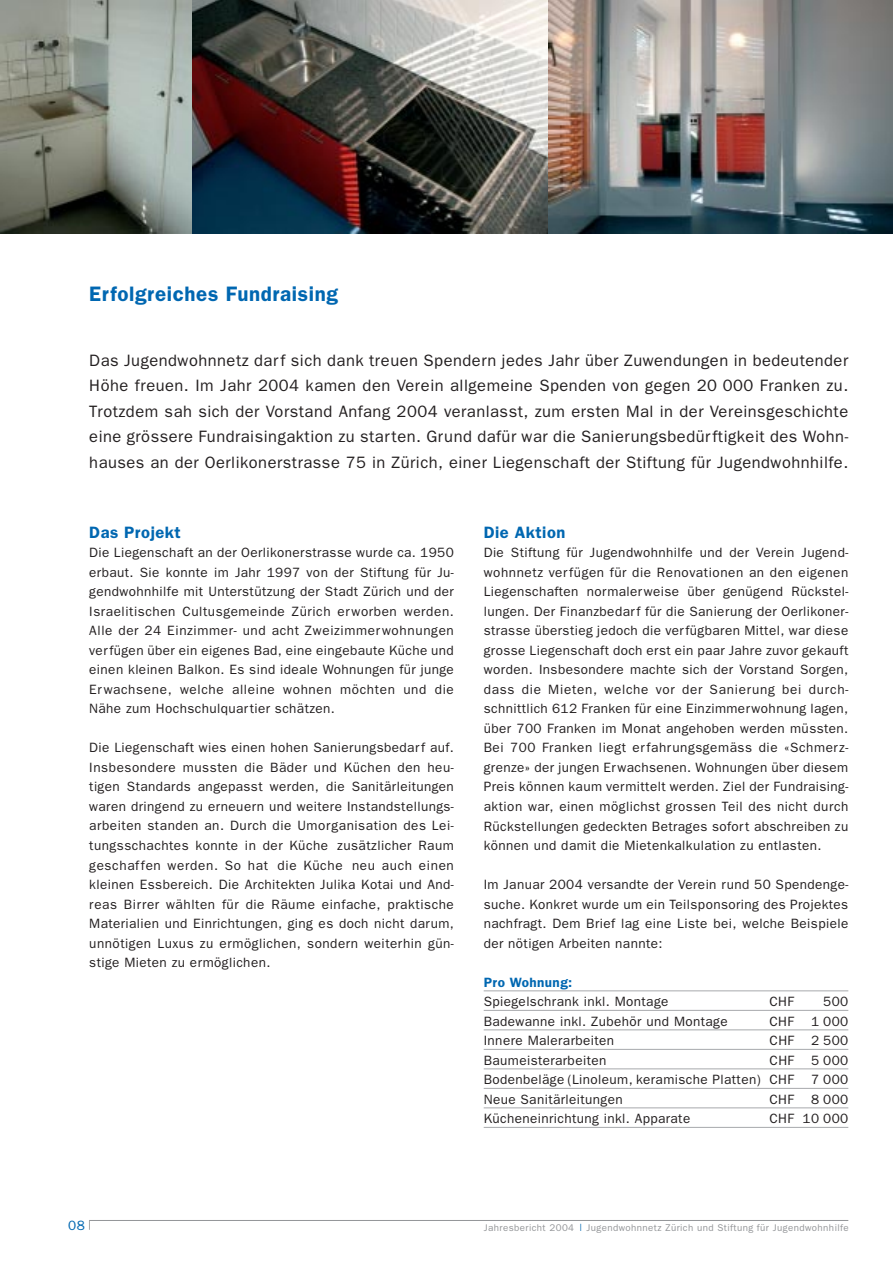
<style>
.page{position:relative;width:893px;height:1263px;background:#fff}
.page>*{position:absolute;margin:0;border:0;box-sizing:border-box;transform-origin:0 0}
.t1{font:600 21px "Franklin Gothic";letter-spacing:.03em;color:#0067b1}
.t2{font:16.5px/25.5px "Franklin Gothic";letter-spacing:.03em;color:#231f20;text-align:justify}
.t3{font:600 16.5px "Franklin Gothic";letter-spacing:.03em;color:#0067b1}
.t4{font:13.5px/19.5px "Franklin Gothic";letter-spacing:.03em;color:#231f20;text-align:justify}
.t5{font:600 13.5px "Franklin Gothic";letter-spacing:.03em;color:#0067b1}
.t6{font:13.5px "Franklin Gothic";color:#0067b1}
.t7{font:9.75px "Franklin Gothic";letter-spacing:.04em;color:#939598}
.s1{font-size:10.5px;color:#0067b1}
</style>
<div class="page">
<hr style="left:89px;top:1220px;width:759px;height:1px;background:#939598">
<hr style="left:484px;top:990px;width:364px;height:1px;background:#a7a9ac">
<hr style="left:484px;top:1010px;width:364px;height:1px;background:#a7a9ac">
<hr style="left:484px;top:1029px;width:364px;height:1px;background:#a7a9ac">
<hr style="left:484px;top:1049px;width:364px;height:1px;background:#a7a9ac">
<hr style="left:484px;top:1068px;width:364px;height:1px;background:#a7a9ac">
<hr style="left:484px;top:1088px;width:364px;height:1px;background:#a7a9ac">
<hr style="left:484px;top:1107px;width:364px;height:1px;background:#a7a9ac">
<hr style="left:484px;top:1127px;width:364px;height:1px;background:#a7a9ac">
<img style="left:191px;top:0;width:702px;height:234px">
<svg style="left:0;top:0;width:191px;height:234px;background:#888e85"></svg>
<h1 class="t1" style="left:89px;top:287px;width:250px">Erfolgreiches Fundraising</h1>
<p class="t2" style="left:89px;top:349px;width:760px">Das Jugendwohnnetz darf sich dank treuen Spendern jedes Jahr über Zuwendungen in bedeutender Höhe freuen. Im Jahr 2004 kamen den Verein allgemeine Spenden von gegen 20 000 Franken zu.<br>Trotzdem sah sich der Vorstand Anfang 2004 veranlasst, zum ersten Mal in der Vereinsgeschichte eine grössere Fundraisingaktion zu starten. Grund dafür war die Sanierungsbedürftigkeit des Wohn&shy;hauses an der Oerlikonerstrasse 75 in Zürich, einer Liegenschaft der Stiftung für Jugendwohnhilfe.</p>
<p class="t3" style="left:89px;top:527px;width:93px">Das Projekt</p>
<p class="t4" style="left:89px;top:544px;width:366px">Die Liegenschaft an der Oerlikonerstrasse wurde ca. 1950 erbaut. Sie konnte im Jahr 1997 von der Stiftung für Ju&shy;gendwohnhilfe mit Unterstützung der Stadt Zürich und der Israelitischen Cultusgemeinde Zürich erworben werden.<br>Alle der 24 Einzimmer- und acht Zweizimmerwohnungen verfügen über ein eigenes Bad, eine eingebaute Küche und einen kleinen Balkon. Es sind ideale Wohnungen für junge Erwachsene, welche alleine wohnen möchten und die Nähe zum Hochschulquartier schätzen.</p>
<p class="t4" style="left:89px;top:739px;width:366px">Die Liegenschaft wies einen hohen Sanierungsbedarf auf.<br>Insbesondere mussten die Bäder und Küchen den heu&shy;tigen Standards angepasst werden, die Sanitärleitungen waren dringend zu erneuern und weitere Instandstellungs&shy;arbeiten standen an. Durch die Umorganisation des Lei&shy;tungsschachtes konnte in der Küche zusätzlicher Raum geschaffen werden. So hat die Küche neu auch einen kleinen Essbereich. Die Architekten Julika Kotai und And&shy;reas Birrer wählten für die Räume einfache, praktische Materialien und Einrichtungen, ging es doch nicht darum, unnötigen Luxus zu ermöglichen, sondern weiterhin gün&shy;stige Mieten zu ermöglichen.</p>
<p class="t3" style="left:484px;top:527px;width:83px">Die Aktion</p>
<p class="t4" style="left:484px;top:544px;width:366px">Die Stiftung für Jugendwohnhilfe und der Verein Jugend&shy;wohnnetz verfügen für die Renovationen an den eigenen Liegenschaften normalerweise über genügend Rückstel&shy;lungen. Der Finanzbedarf für die Sanierung der Oerlikoner&shy;strasse überstieg jedoch die verfügbaren Mittel, war diese grosse Liegenschaft doch erst ein paar Jahre zuvor gekauft worden. Insbesondere machte sich der Vorstand Sorgen, dass die Mieten, welche vor der Sanierung bei durch&shy;schnittlich 612 Franken für eine Einzimmerwohnung lagen, über 700 Franken im Monat angehoben werden müssten.<br>Bei 700 Franken liegt erfahrungsgemäss die «Schmerz&shy;grenze» der jungen Erwachsenen. Wohnungen über diesem Preis können kaum vermittelt werden. Ziel der Fundraising&shy;aktion war, einen möglichst grossen Teil des nicht durch Rückstellungen gedeckten Betrages sofort abschreiben zu können und damit die Mietenkalkulation zu entlasten.</p>
<p class="t4" style="left:484px;top:876px;width:366px">Im Januar 2004 versandte der Verein rund 50 Spendenge&shy;suche. Konkret wurde um ein Teilsponsoring des Projektes nachfragt. Dem Brief lag eine Liste bei, welche Beispiele der nötigen Arbeiten nannte:</p>
<p class="t5" style="left:484px;top:977px;width:90px">Pro Wohnung:</p>
<p class="t4" style="left:484px;top:993px;width:186px">Spiegelschrank inkl. Montage</p>
<p class="t4" style="left:769px;top:993px;width:26px">CHF</p>
<p class="t4" style="left:823px;top:993px;width:27px">500</p>
<p class="t4" style="left:484px;top:1012px;width:245px">Badewanne inkl. Zubehör und Montage</p>
<p class="t4" style="left:769px;top:1012px;width:26px">CHF</p>
<p class="t4" style="left:811px;top:1012px;width:39px">1 000</p>
<p class="t4" style="left:484px;top:1032px;width:132px">Innere Malerarbeiten</p>
<p class="t4" style="left:769px;top:1032px;width:26px">CHF</p>
<p class="t4" style="left:811px;top:1032px;width:39px">2 500</p>
<p class="t4" style="left:484px;top:1051px;width:124px">Baumeisterarbeiten</p>
<p class="t4" style="left:769px;top:1051px;width:26px">CHF</p>
<p class="t4" style="left:811px;top:1051px;width:39px">5 000</p>
<p class="t4" style="left:484px;top:1071px;width:312px">Bodenbeläge (Linoleum, keramische Platten) CHF</p>
<p class="t4" style="left:811px;top:1071px;width:39px">7 000</p>
<p class="t4" style="left:484px;top:1090px;width:140px">Neue Sanitärleitungen</p>
<p class="t4" style="left:769px;top:1090px;width:26px">CHF</p>
<p class="t4" style="left:811px;top:1090px;width:39px">8 000</p>
<p class="t4" style="left:484px;top:1110px;width:208px">Kücheneinrichtung inkl. Apparate</p>
<p class="t4" style="left:769px;top:1110px;width:80px">CHF 10 000</p>
<p class="t6" style="left:68px;top:1220px;width:19px">08</p>
<p class="t7" style="left:484px;top:1224px;width:366px">Jahresbericht 2004 <span class="s1">|</span> Jugendwohnnetz Zürich und Stiftung für Jugendwohnhilfe</p>
</div>
